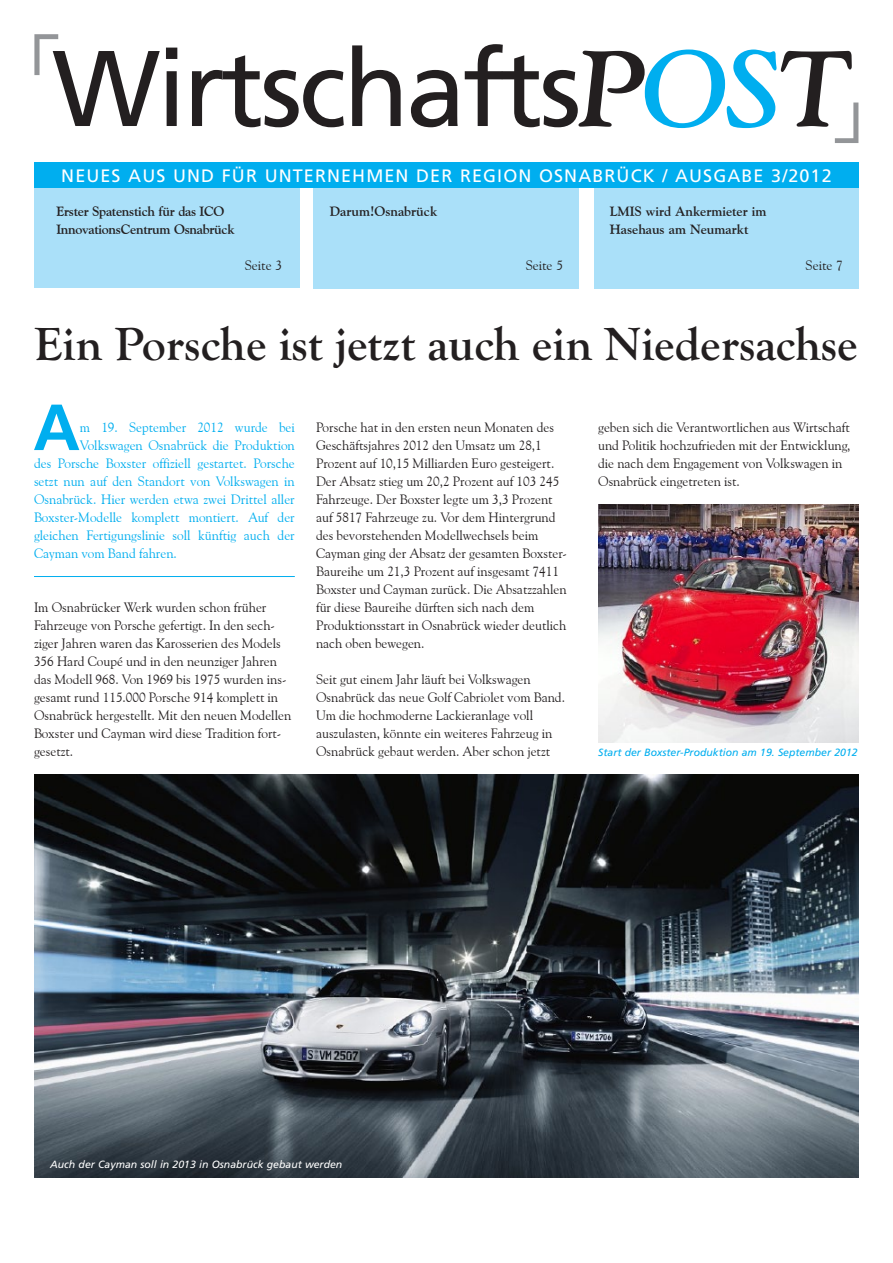
<style>
.page{position:relative;width:893px;height:1263px;background:#fff}
.page>*{position:absolute;margin:0;border:0;box-sizing:border-box;transform-origin:0 0}
.t1{font:107.4px "Frutiger";color:#231f20}
.t2{font:700 65.1px "Frutiger";color:#00aeef}
.t3{font:700 48px "Goudy Old Sty T";color:#231f20}
.t4{font:18px "Frutiger";letter-spacing:.06em;color:#fff}
.t5{font:13.5px/18px "Goudy Old Style BT";color:#231f20}
.t6{font:13.5px "Goudy Old Style BT";color:#00aeef}
.t7{font:700 13.5px/18px "Goudy Old Style BT";color:#231f20}
.t8{font:700 13.5px/18px "Goudy Old Style BT";letter-spacing:-.02em;color:#231f20}
.t9{font:italic 10.5px "Frutiger";color:#fff}
.t10{font:italic 10.5px "Frutiger";color:#00aeef}
.s1{font-family:"Goudy Old Style Bold Italic BT"}
.s2{font-family:"Goudy Old Style Bold Italic BT";color:#00aeef}
</style>
<div class="page">
<svg style="left:34px;top:34px;width:24px;height:41px"></svg>
<svg style="left:835px;top:103px;width:23px;height:40px"></svg>
<div style="left:34px;top:186px;width:265px;height:102px;background:#aae0f9"></div>
<div style="left:594px;top:180px;width:265px;height:108px;background:#aae0f9"></div>
<div style="left:314px;top:180px;width:265px;height:108px;background:#aae0f9"></div>
<div style="left:34px;top:162px;width:825px;height:26px;background:#00aeef"></div>
<hr style="left:34px;top:576px;width:261px;height:1px;background:#00aeef">
<img style="left:34px;top:774px;width:825px;height:404px">
<img style="left:598px;top:504px;width:261px;height:238px">
<h1 class="t1" style="left:53px;top:26px;width:799px">WIRTSCHAFTS<span class="s1">P</span><span class="s2">OS</span><span class="s1">T</span></h1>
<h3 class="t4" style="left:61px;top:166px;width:772px">NEUES AUS UN D FÜR UNTERN EHMEN DER REGION OSNABRÜCK / AUSGABE 3/2012</h3>
<p class="t8" style="left:56px;top:202px;width:180px">Erster Spatenstich für das ICO<br>InnovationsCentrum Osnabrück</p>
<p class="t5" style="left:245px;top:256px;width:39px">Seite 3</p>
<p class="t7" style="left:330px;top:202px;width:109px">Darum!Osnabrück</p>
<p class="t5" style="left:526px;top:256px;width:39px">Seite 5</p>
<p class="t7" style="left:610px;top:202px;width:158px">LMIS wird Ankermieter im<br>Hasehaus am Neumarkt</p>
<p class="t5" style="left:806px;top:256px;width:39px">Seite 7</p>
<h3 class="t3" style="left:34px;top:317px;width:825px">Ein Porsche ist jetzt auch ein Niedersachse</h3>
<h2 class="t2" style="left:33px;top:389px;width:48px">A</h2>
<p class="t6" style="left:80px;top:419px;width:216px">m 19. September 2012 wurde bei</p>
<p class="t6" style="left:80px;top:437px;width:216px">Volkswagen Osnabrück die Produktion</p>
<p class="t6" style="left:34px;top:455px;width:262px">des Porsche Boxster offiziell gestartet. Porsche</p>
<p class="t6" style="left:34px;top:473px;width:262px">setzt nun auf den Standort von Volkswagen in</p>
<p class="t6" style="left:34px;top:491px;width:262px">Osnabrück. Hier werden etwa zwei Drittel aller</p>
<p class="t6" style="left:34px;top:509px;width:262px">Boxster-Modelle komplett montiert. Auf der</p>
<p class="t6" style="left:34px;top:527px;width:262px">gleichen Fertigungslinie soll künftig auch der</p>
<p class="t6" style="left:34px;top:545px;width:144px">Cayman vom Band fahren.</p>
<p class="t5" style="left:34px;top:598px;width:259px">Im Osnabrücker Werk wurden schon früher Fahrzeuge von Porsche gefertigt. In den sech&shy;ziger Jahren waren das Karosserien des Models 356 Hard Coupé und in den neunziger Jahren das Modell 968. Von 1969 bis 1975 wurden ins&shy;gesamt rund 115.000 Porsche 914 komplett in Osnabrück hergestellt. Mit den neuen Modellen Boxster und Cayman wird diese Tradition fort&shy;gesetzt.</p>
<p class="t5" style="left:316px;top:418px;width:252px">Porsche hat in den ersten neun Monaten des Geschäftsjahres 2012 den Umsatz um 28,1<br>Prozent auf 10,15 Milliarden Euro gesteigert.<br>Der Absatz stieg um 20,2 Prozent auf 103 245<br>Fahrzeuge. Der Boxster legte um 3,3 Prozent auf 5817 Fahrzeuge zu. Vor dem Hintergrund des bevorstehenden Modellwechsels beim Cayman ging der Absatz der gesamten Boxster-Baureihe um 21,3 Prozent auf insgesamt 7411<br>Boxster und Cayman zurück. Die Absatzzahlen für diese Baureihe dürften sich nach dem Produktionsstart in Osnabrück wieder deutlich nach oben bewegen.</p>
<p class="t5" style="left:316px;top:670px;width:250px">Seit gut einem Jahr läuft bei Volkswagen Osnabrück das neue Golf Cabriolet vom Band.<br>Um die hochmoderne Lackieranlage voll auszulasten, könnte ein weiteres Fahrzeug in Osnabrück gebaut werden. Aber schon jetzt</p>
<p class="t5" style="left:598px;top:418px;width:254px">geben sich die Verantwortlichen aus Wirtschaft und Politik hochzufrieden mit der Entwicklung, die nach dem Engagement von Volkswagen in Osnabrück eingetreten ist.</p>
<p class="t10" style="left:598px;top:746px;width:261px">Start der Boxster-Produktion am 19. September 2012</p>
<p class="t9" style="left:50px;top:1158px;width:294px">Auch der Cayman soll in 2013 in Osnabrück gebaut werden</p>
</div>
